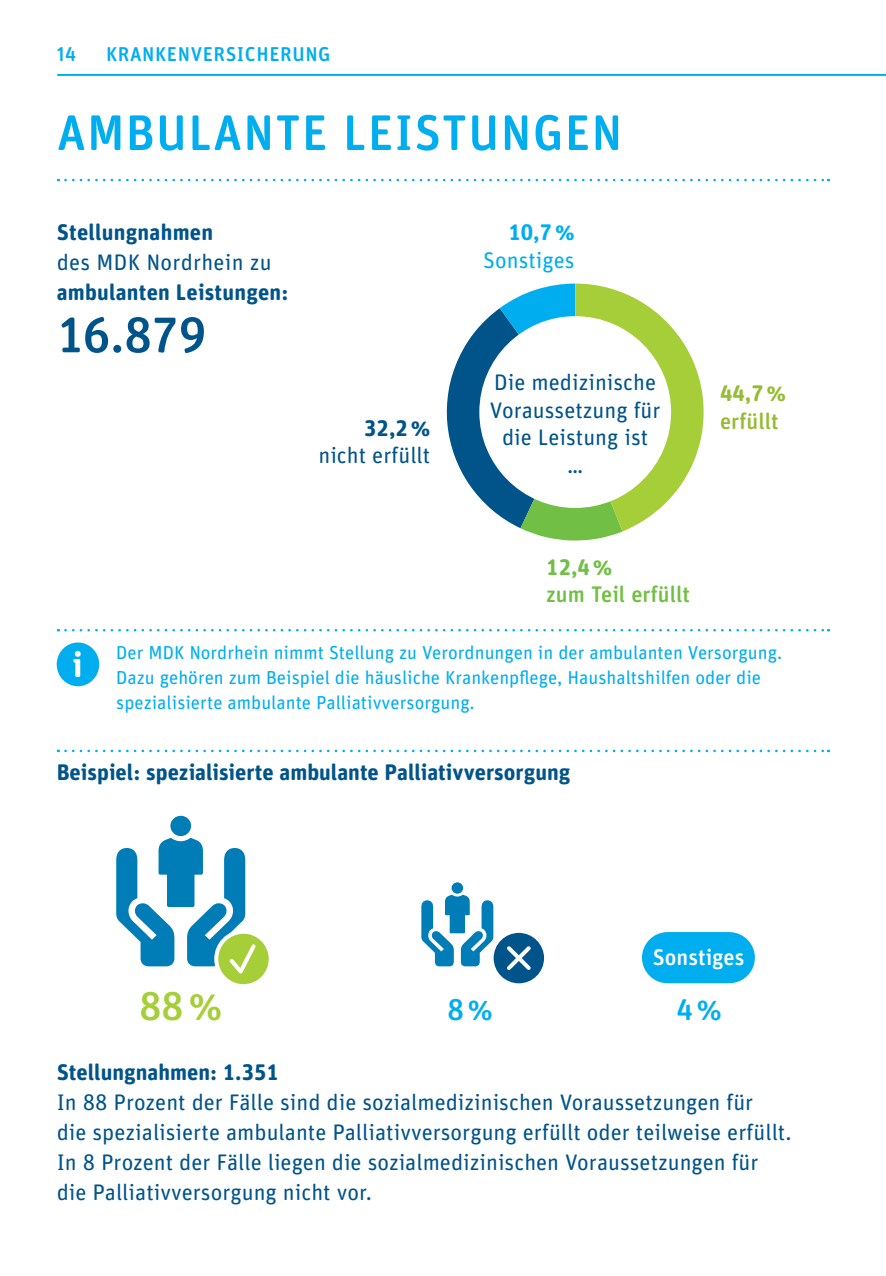
<style>
.page{position:relative;width:886px;height:1276px;background:#fff}
.page>*{position:absolute;margin:0;border:0;box-sizing:border-box;transform-origin:0 0}
.t1{font:500 50px "Unit Rounded Pro";letter-spacing:.025em;color:#00aeef}
.t2{font:500 50px "Unit Rounded Pro";color:#01548a}
.t3{font:500 40px "Unit Rounded Pro";color:#a6ce39}
.t4{font:500 30px "Unit Rounded Pro";color:#00aeef}
.Fließtext_9_5___14{font:22.5px/30px "Unit Rounded Pro";color:#01548a}
.Fließtext_9_5___14-2{font:700 22.5px "Unit Rounded Pro";color:#01548a}
.t5{font:500 22.5px "Unit Rounded Pro";color:#71bf44}
.t6{font:22.5px "Unit Rounded Pro";color:#00aeef}
.Fließtext_9_5___14-3{font:500 22.5px "Unit Rounded Pro";color:#fff}
.t7{font:500 22.5px "Unit Rounded Pro";color:#96bc33}
.t8{font:700 22.5px "Unit Rounded Pro";color:#71bf44}
.t9{font:700 22.5px "Unit Rounded Pro";color:#00aeef}
.t10{font:700 22.5px "Unit Rounded Pro";color:#96bc33}
.t11{font:500 20px "Unit Rounded OT";letter-spacing:.03em;color:#00aeef}
.Fließtext_9_5___14-4{font:18.75px/25px "Unit Rounded Pro";color:#00aeef}
</style>
<div class="page">
<hr style="left:58px;top:74px;width:828px;height:2px;background:#00aeef">
<svg style="left:446px;top:284px;width:257px;height:257px"></svg>
<div style="left:479px;top:316px;width:192px;height:192px;background:#fff;border-radius:50%"></div>
<svg style="left:65px;top:749px;width:764px;height:3px"></svg>
<svg style="left:65px;top:179px;width:764px;height:2px"></svg>
<svg style="left:65px;top:629px;width:764px;height:2px"></svg>
<svg style="left:57px;top:642px;width:42px;height:44px"></svg>
<svg style="left:421px;top:882px;width:72px;height:84px"></svg>
<svg style="left:492px;top:931px;width:54px;height:54px"></svg>
<div style="left:490px;top:929px;width:58px;height:58px;border:4px solid #fff;border-radius:50%"></div>
<svg style="left:503px;top:942px;width:31px;height:31px"></svg>
<svg style="left:216px;top:931px;width:55px;height:55px"></svg>
<div style="left:214px;top:929px;width:59px;height:59px;border:4px solid #fff;border-radius:50%"></div>
<svg style="left:116px;top:816px;width:143px;height:162px"></svg>
<div style="left:640px;top:930px;width:117px;height:55px;background:#00aeef;border-radius:27px"></div>
<div style="left:638px;top:928px;width:121px;height:59px;border:4px solid #fff;border-radius:27px"></div>
<p class="t11" style="left:57px;top:42px;width:21px">14</p>
<p class="t11" style="left:106px;top:42px;width:226px">KRANKENVERSICHERUNG</p>
<p class="t1" style="left:57px;top:97px;width:567px">AMBULANTE LEISTUNGEN</p>
<p class="Fließtext_9_5___14-2" style="left:57px;top:216px;width:158px">Stellungnahmen</p>
<p class="Fließtext_9_5___14" style="left:57px;top:246px;width:217px">des MDK Nordrhein zu</p>
<p class="Fließtext_9_5___14-2" style="left:57px;top:276px;width:233px">ambulanten Leistungen:</p>
<p class="t2" style="left:57px;top:300px;width:151px">16.879</p>
<p class="Fließtext_9_5___14-2" style="left:364px;top:412px;width:68px">32,2%</p>
<p class="Fließtext_9_5___14" style="left:318px;top:439px;width:113px">nicht erfüllt</p>
<p class="t9" style="left:508px;top:216px;width:68px">10,7%</p>
<p class="t6" style="left:483px;top:244px;width:93px">Sonstiges</p>
<p class="Fließtext_9_5___14" style="left:490px;top:368px;width:172px;line-height:27.5px;text-align:center">Die medizinische<br>Voraussetzung für die Leistung ist</p>
<p class="Fließtext_9_5___14" style="left:567px;top:449px;width:18px">…</p>
<p class="t10" style="left:720px;top:377px;width:68px">44,7%</p>
<p class="t7" style="left:720px;top:405px;width:60px">erfüllt</p>
<p class="t8" style="left:546px;top:550px;width:68px">12,4%</p>
<p class="t5" style="left:546px;top:578px;width:145px">zum Teil erfüllt</p>
<p class="Fließtext_9_5___14-4" style="left:116px;top:639px;width:667px">Der MDK Nordrhein nimmt Stellung zu Verordnungen in der ambulanten Versorgung.<br>Dazu gehören zum Beispiel die häusliche Krankenpflege, Haushaltshilfen oder die spezialisierte ambulante Palliativversorgung.</p>
<p class="Fließtext_9_5___14-2" style="left:57px;top:756px;width:515px">Beispiel: spezialisierte ambulante Palliativversorgung</p>
<p class="Fließtext_9_5___14-3" style="left:653px;top:941px;width:93px">Sonstiges</p>
<p class="t3" style="left:140px;top:978px;width:85px">88%</p>
<p class="t4" style="left:447px;top:988px;width:47px">8%</p>
<p class="t4" style="left:676px;top:988px;width:47px">4%</p>
<p class="Fließtext_9_5___14-2" style="left:57px;top:1056px;width:224px">Stellungnahmen: 1.351</p>
<p class="Fließtext_9_5___14" style="left:57px;top:1086px;width:737px">In 88 Prozent der Fälle sind die sozialmedizinischen Voraussetzungen für<br>die spezialisierte ambulante Palliativversorgung erfüllt oder teilweise erfüllt.<br>In 8 Prozent der Fälle liegen die sozialmedizinischen Voraussetzungen für die Palliativversorgung nicht vor.</p>
</div>
